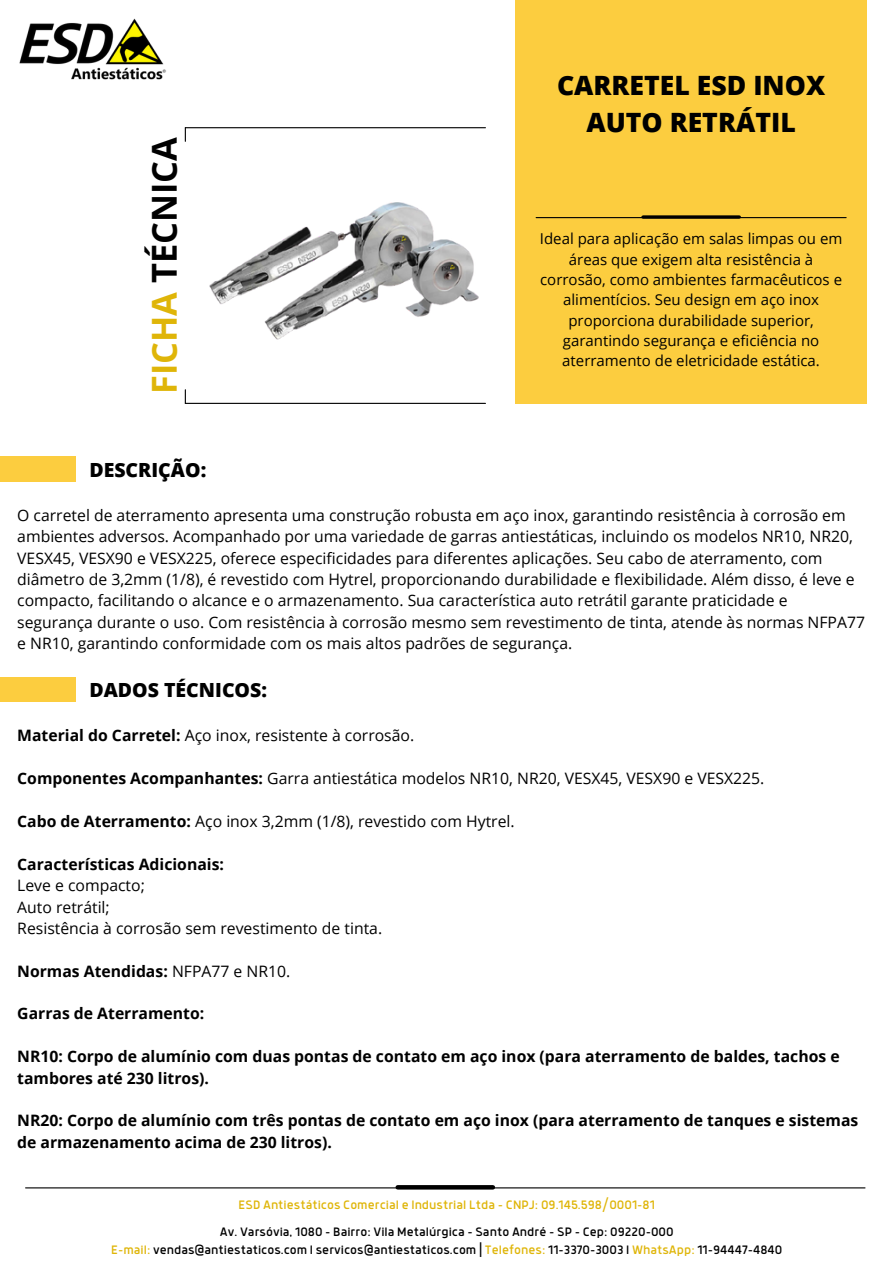
<style>
.page{position:relative;width:894px;height:1264px;background:#fff}
.page>*{position:absolute;margin:0;border:0;box-sizing:border-box;transform-origin:0 0}
.t1{font:700 34.35px "Open Sans";color:#000}
.t2{font:800 26.55px/36.9px "Open Sans";color:#000;text-align:center}
.t3{font:800 19.5px "Open Sans";color:#000}
.t4{font:15.75px/21.3px "Open Sans";color:#000}
.t5{font:700 15.75px/21.3px "Open Sans";color:#000}
.t6{font:15px/20.2px "Open Sans";color:#000;text-align:center}
.t7{font:13.5px "Anteb";color:#000}
.t8{font:13.5px "Anteb";color:#dfb508}
.s1{color:#dfb508}
.s2{font-weight:700}
.s3{font-weight:400}
</style>
<div class="page">
<div style="left:515px;top:0;width:351px;height:403px;background:#fccd3f"></div>
<img style="left:19px;top:18px;width:147px;height:62px">
<hr style="left:26px;top:1187px;width:838px;height:1px;background:#000">
<svg style="left:397px;top:1185px;width:95px;height:4px"></svg>
<div style="left:0;top:677px;width:76px;height:25px;background:#fccd3f"></div>
<hr style="left:185px;top:127px;width:300px;height:1px;background:#000">
<svg style="left:185px;top:128px;width:1px;height:13px"></svg>
<hr style="left:185px;top:403px;width:300px;height:1px;background:#000">
<svg style="left:185px;top:390px;width:1px;height:13px"></svg>
<div style="left:0;top:456px;width:76px;height:25px;background:#fccd3f"></div>
<hr style="left:536px;top:217px;width:309px;height:1px;background:#000">
<svg style="left:642px;top:215px;width:97px;height:4px"></svg>
<img style="left:209px;top:202px;width:269px;height:138px">
<p class="t1" style="left:140px;top:394px;width:259px;rotate:-90deg"><span class="s1">FICHA</span> TÉCNICA</p>
<h5 class="t3" style="left:89px;top:456px;width:118px">DESCRIÇÃO:</h5>
<h5 class="t2" style="left:557px;top:66px;width:269px">CARRETEL ESD INOX<br>AUTO RETRÁTIL</h5>
<h3 class="t6" style="left:539px;top:228px;width:304px">Ideal para aplicação em salas limpas ou em áreas que exigem alta resistência à corrosão, como ambientes farmacêuticos e alimentícios. Seu design em aço inox proporciona durabilidade superior, garantindo segurança e eficiência no aterramento de eletricidade estática.</h3>
<h1 class="t4" style="left:17px;top:504px;width:849px">O carretel de aterramento apresenta uma construção robusta em aço inox, garantindo resistência à corrosão em ambientes adversos. Acompanhado por uma variedade de garras antiestáticas, incluindo os modelos NR10, NR20, VESX45, VESX90 e VESX225, oferece especificidades para diferentes aplicações. Seu cabo de aterramento, com diâmetro de 3,2mm (1/8), é revestido com Hytrel, proporcionando durabilidade e flexibilidade. Além disso, é leve e compacto, facilitando o alcance e o armazenamento. Sua característica auto retrátil garante praticidade e segurança durante o uso. Com resistência à corrosão mesmo sem revestimento de tinta, atende às normas NFPA77 e NR10, garantindo conformidade com os mais altos padrões de segurança.</h1>
<h2 class="t3" style="left:89px;top:676px;width:179px">DADOS TÉCNICOS:</h2>
<h3 class="t4" style="left:17px;top:724px;width:398px"><span class="s2">Material do Carretel:</span> Aço inox, resistente à corrosão.</h3>
<h5 class="t4" style="left:17px;top:767px;width:748px"><span class="s2">Componentes Acompanhantes:</span> Garra antiestática modelos NR10, NR20, VESX45, VESX90 e VESX225.</h5>
<h5 class="t4" style="left:17px;top:810px;width:499px"><span class="s2">Cabo de Aterramento:</span> Aço inox 3,2mm (1/8), revestido com Hytrel.</h5>
<h5 class="t4" style="left:17px;top:852px;width:366px"><span class="s2">Características Adicionais:<br></span>Leve e compacto;<br>Auto retrátil;<br>Resistência à corrosão sem revestimento de tinta.</h5>
<h5 class="t5" style="left:17px;top:959px;width:274px">Normas Atendidas: <span class="s3">NFPA77 e NR10.</span></h5>
<h5 class="t5" style="left:17px;top:1002px;width:188px">Garras de Aterramento:</h5>
<h4 class="t5" style="left:17px;top:1045px;width:823px">NR10: Corpo de alumínio com duas pontas de contato em aço inox (para aterramento de baldes, tachos e tambores até 230 litros).</h4>
<h4 class="t5" style="left:17px;top:1109px;width:842px">NR20: Corpo de alumínio com três pontas de contato em aço inox (para aterramento de tanques e sistemas de armazenamento acima de 230 litros).</h4>
<p class="t8" style="left:238px;top:1198px;width:418px">ESD Antiestáticos Comercial e Industrial Ltda - CNPJ: 09.145.598/0001-81</p>
<p class="t7" style="left:220px;top:1226px;width:455px">Av. Varsóvia, 1080 - Bairro: Vila Metalúrgica - Santo André - SP - Cep: 09220-000</p>
<p class="t7" style="left:111px;top:1244px;width:672px"><span class="s1">E-mail:</span> vendas@antiestaticos.com I servicos@antiestaticos.com | <span class="s1">Telefones:</span> 11-3370-3003 I <span class="s1">WhatsApp:</span> 11-94447-4840</p>
</div>
